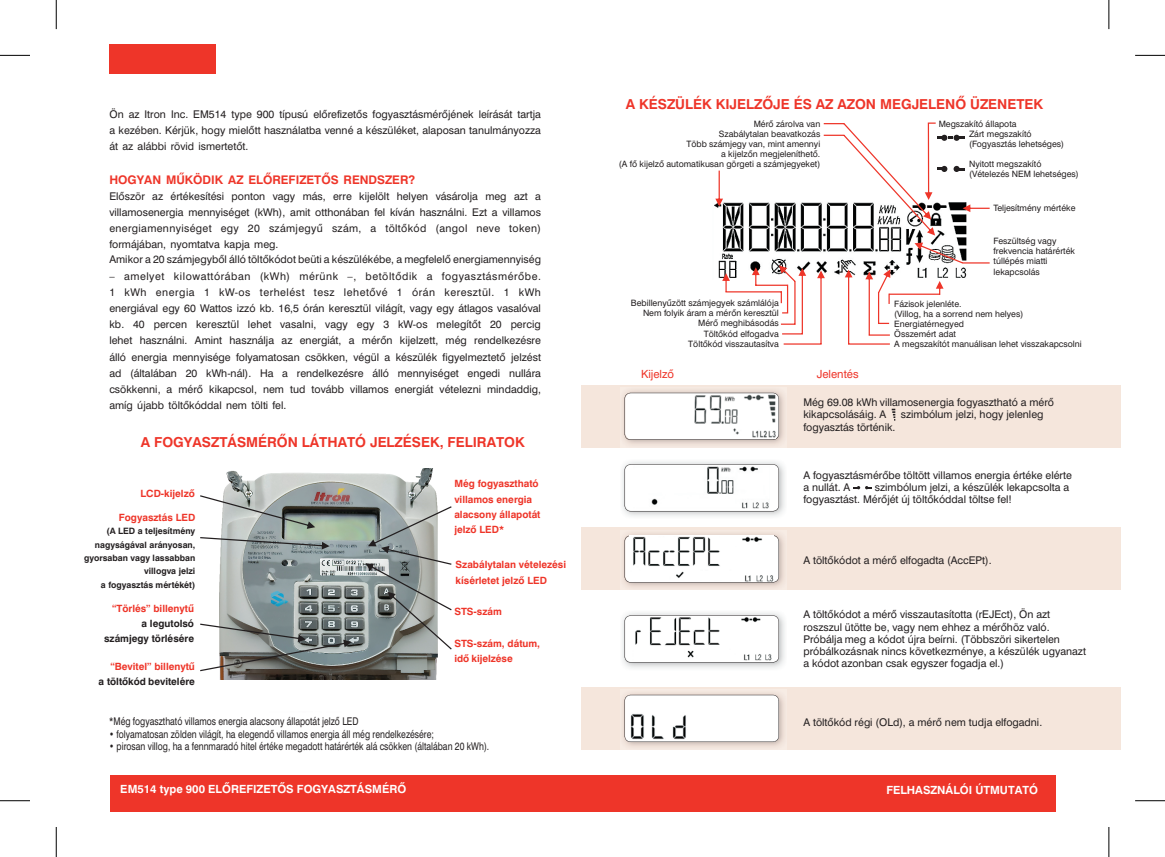
<style>
.page{position:relative;width:1165px;height:857px;background:#fff}
.page>*{position:absolute;margin:0;border:0;box-sizing:border-box;transform-origin:0 0}
.t1{font:700 13.75px "Swiss 721 PFL";color:#ee3529}
.t2{font:700 11.88px "Swiss 721 PFL";color:#ee3529}
.t3{font:700 11.25px "Swiss 721 PFL";color:#fff}
.t4{font:11.25px "Swiss 721 PFL";color:#ee3529}
.t5{font:10.62px/16.1px "Swiss 721 PFL";color:#231f20}
.t6{font:10.62px "Swiss 721 PFL";color:#231f20;scale:.81 1}
.t7{font:700 10px/15.2px "Swiss 721 PFL";color:#ee3529}
.t8{font:700 10px/15.2px "Swiss 721 PFL";color:#231f20;text-align:right}
.t9{font:8.75px/10px "Swiss 721 PFL";color:#231f20}
.t10{font:700 8.75px/13.4px "Swiss 721 PFL";color:#231f20;text-align:right}
</style>
<div class="page">
<div style="left:110px;top:775px;width:946px;height:37px;background:#ee3529"></div>
<div style="left:581px;top:385px;width:539px;height:62px;background:#f5e6dc"></div>
<div style="left:581px;top:528px;width:539px;height:62px;background:#f5e6dc"></div>
<div style="left:581px;top:688px;width:539px;height:62px;background:#f5e6dc"></div>
<img style="left:627px;top:696px;width:156px;height:50px">
<img style="left:622px;top:612px;width:163px;height:56px">
<img style="left:626px;top:534px;width:157px;height:52px">
<img style="left:622px;top:461px;width:163px;height:55px">
<img style="left:627px;top:391px;width:156px;height:53px">
<svg style="left:624px;top:393px;width:155px;height:47px"></svg>
<svg style="left:624px;top:464px;width:155px;height:47px"></svg>
<svg style="left:624px;top:535px;width:155px;height:47px"></svg>
<svg style="left:624px;top:694px;width:155px;height:48px"></svg>
<svg style="left:624px;top:615px;width:155px;height:47px"></svg>
<div style="left:109px;top:44px;width:107px;height:30px;background:#ee3529"></div>
<img style="left:220px;top:469px;width:217px;height:210px">
<svg style="left:200px;top:495px;width:115px;height:34px"></svg>
<svg style="left:200px;top:537px;width:130px;height:12px"></svg>
<svg style="left:200px;top:623px;width:151px;height:48px"></svg>
<svg style="left:365px;top:506px;width:87px;height:143px"></svg>
<svg style="left:892px;top:409px;width:3px;height:11px"></svg>
<img style="left:630px;top:394px;width:146px;height:45px">
<img style="left:633px;top:466px;width:137px;height:43px">
<svg style="left:854px;top:486px;width:18px;height:3px"></svg>
<img style="left:630px;top:536px;width:143px;height:45px">
<img style="left:632px;top:617px;width:139px;height:44px">
<img style="left:714px;top:202px;width:254px;height:76px">
<svg style="left:722px;top:265px;width:103px;height:79px"></svg>
<svg style="left:845px;top:269px;width:98px;height:75px"></svg>
<svg style="left:914px;top:242px;width:76px;height:21px"></svg>
<svg style="left:715px;top:171px;width:8px;height:35px"></svg>
<svg style="left:824px;top:122px;width:166px;height:113px"></svg>
<hr style="left:0;top:800px;width:30px;height:1px;background:#000">
<hr style="left:56px;top:827px;width:1px;height:30px;background:#000">
<hr style="left:0;top:55px;width:30px;height:1px;background:#000">
<svg style="left:56px;top:0;width:1px;height:29px"></svg>
<hr style="left:1135px;top:55px;width:30px;height:1px;background:#000">
<svg style="left:1109px;top:0;width:1px;height:29px"></svg>
<hr style="left:1135px;top:800px;width:30px;height:1px;background:#000">
<hr style="left:1109px;top:827px;width:1px;height:30px;background:#000">
<p class="t5" style="left:109px;top:107px;width:433px;text-align:justify">Ön az Itron Inc. EM514 type 900 típusú előrefizetős fogyasztásmérőjének leírását tartja a kezében. Kérjük, hogy mielőtt használatba venné a készüléket, alaposan tanulmányozza át az alábbi rövid ismertetőt.</p>
<p class="t2" style="left:109px;top:175px;width:307px">HOGYAN MŰKÖDIK AZ ELŐREFIZETŐS RENDSZER?</p>
<p class="t5" style="left:109px;top:189px;width:433px">Először az értékesítési ponton vagy más, erre kijelölt helyen vásárolja meg azt a villamosenergia mennyiséget (kWh), amit otthonában fel kíván használni. Ezt a villamos energiamennyiséget egy 20 számjegyű szám, a töltőkód (angol neve token) formájában, nyomtatva kapja meg.<br>Amikor a 20 számjegyből álló töltőkódot beüti a készülékébe, a megfelelő energiamennyiség</p>
<p class="t5" style="left:109px;top:269px;width:433px;text-align:justify">– amelyet kilowattórában (kWh) mérünk –, betöltődik a fogyasztásmérőbe.<br>1 kWh energia 1 kW-os terhelést tesz lehetővé 1 órán keresztül. 1 kWh energiával egy 60 Wattos izzó kb. 16,5 órán keresztül világít, vagy egy átlagos vasalóval kb. 40 percen keresztül lehet vasalni, vagy egy 3 kW-os melegítőt 20 percig lehet használni. Amint használja az energiát, a mérőn kijelzett, még rendelkezésre álló energia mennyisége folyamatosan csökken, végül a készülék figyelmeztető jelzést ad (általában 20 kWh-nál). Ha a rendelkezésre álló mennyiséget engedi nullára csökkenni, a mérő kikapcsol, nem tud tovább villamos energiát vételezni mindaddig, amíg újabb töltőkóddal nem tölti fel.</p>
<p class="t1" style="left:141px;top:437px;width:385px">A FOGYASZTÁSMÉRŐN LÁTHATÓ JELZÉSEK, FELIRATOK</p>
<p class="t7" style="left:140px;top:487px;width:56px">LCD-kijelző</p>
<p class="t7" style="left:454px;top:477px;width:88px">Még fogyasztható villamos energia alacsony állapotát jelző LED*</p>
<p class="t7" style="left:119px;top:510px;width:78px">Fogyasztás LED</p>
<p class="t10" style="left:84px;top:525px;width:113px">(A LED a teljesítmény nagyságával arányosan, gyorsaban vagy lassabban villogva jelzi<br>a fogyasztás mértékét)</p>
<p class="t7" style="left:456px;top:558px;width:112px">Szabálytalan vételezési kísérletet jelző LED</p>
<p class="t7" style="left:112px;top:601px;width:83px">“Törlés” billenytű</p>
<p class="t8" style="left:104px;top:617px;width:91px">a legutolsó számjegy törlésére</p>
<p class="t7" style="left:110px;top:659px;width:86px">“Bevitel” billenytű</p>
<p class="t8" style="left:99px;top:674px;width:98px">a töltőkód bevitelére</p>
<p class="t7" style="left:454px;top:605px;width:49px">STS-szám</p>
<p class="t7" style="left:454px;top:636px;width:87px">STS-szám, dátum, idő kijelzése</p>
<p class="t6" style="left:109px;top:718px;width:309px">*Még fogyasztható villamos energia alacsony állapotát jelző LED</p>
<p class="t6" style="left:109px;top:730px;width:403px">• folyamatosan zölden világít, ha elegendő villamos energia áll még rendelkezésére;</p>
<p class="t6" style="left:109px;top:742px;width:471px">• pirosan villog, ha a fennmaradó hitel értéke megadott határérték alá csökken (általában 20 kWh).</p>
<p class="t3" style="left:120px;top:785px;width:287px">EM514 type 900 ELŐREFIZETŐS FOGYASZTÁSMÉRŐ</p>
<p class="t1" style="left:626px;top:99px;width:419px">A KÉSZÜLÉK KIJELZŐJE ÉS AZ AZON MEGJELENŐ ÜZENETEK</p>
<p class="t9" style="left:619px;top:120px;width:203px;text-align:right">Mérő zárolva van<br>Szabálytalan beavatkozás<br>Több számjegy van, mint amennyi<br>a kijelzőn megjeleníthető.<br>(A fő kijelző automatikusan görgeti a számjegyeket)</p>
<p class="t9" style="left:939px;top:120px;width:79px">Megszakító állapota</p>
<p class="t9" style="left:969px;top:129px;width:97px">Zárt megszakító (Fogyasztás lehetséges)</p>
<p class="t9" style="left:969px;top:159px;width:111px">Nyitott megszakító (Vételezés NEM lehetséges)</p>
<p class="t9" style="left:993px;top:203px;width:83px">Teljesítmény mértéke</p>
<p class="t9" style="left:631px;top:299px;width:149px;text-align:right">Bebillenyűzött számjegyek számlálója<br>Nem folyik áram a mérőn keresztül<br>Mérő meghibásodás<br>Töltőkód elfogadva<br>Töltőkód visszautasítva</p>
<p class="t4" style="left:641px;top:370px;width:34px">Kijelző</p>
<p class="t4" style="left:817px;top:370px;width:43px">Jelentés</p>
<p class="t9" style="left:993px;top:237px;width:83px">Feszültség vagy frekvencia határérték túllépés miatti lekapcsolás</p>
<p class="t9" style="left:894px;top:300px;width:189px">Fázisok jelenléte.<br>(Villog, ha a sorrend nem helyes)<br>Energiatérnegyed<br>Összemért adat<br>A megszakítót manuálisan lehet visszakapcsolni</p>
<p class="t5" style="left:803px;top:397px;width:252px;line-height:12.1px">Még 69.08 kWh villamosenergia fogyasztható a mérő kikapcsolásáig. A</p>
<p class="t5" style="left:901px;top:408px;width:144px">szimbólum jelzi, hogy jelenleg</p>
<p class="t5" style="left:803px;top:420px;width:94px">fogyasztás történik.</p>
<p class="t5" style="left:803px;top:470px;width:270px;line-height:12.1px">A fogyasztásmérőbe töltött villamos energia értéke elérte a nullát. A</p>
<p class="t5" style="left:803px;top:482px;width:267px;line-height:12.1px;text-indent:72px">szimbólum jelzi, a készülék lekapcsolta a fogyasztást. Mérőjét új töltőkóddal töltse fel!</p>
<p class="t5" style="left:803px;top:553px;width:190px">A töltőkódot a mérő elfogadta (AccEPt).</p>
<p class="t5" style="left:803px;top:609px;width:284px;line-height:12.1px">A töltőkódot a mérő visszautasította (rEJEct), Ön azt roszszul ütötte be, vagy nem ehhez a mérőhöz való.<br>Próbálja meg a kódot újra beírni. (Többszöri sikertelen próbálkozásnak nincs következménye, a készülék ugyanazt a kódot azonban csak egyszer fogadja el.)</p>
<p class="t5" style="left:803px;top:715px;width:240px">A töltőkód régi (OLd), a mérő nem tudja elfogadni.</p>
<p class="t3" style="left:886px;top:785px;width:153px">FELHASZNÁLÓI ÚTMUTATÓ</p>
</div>
